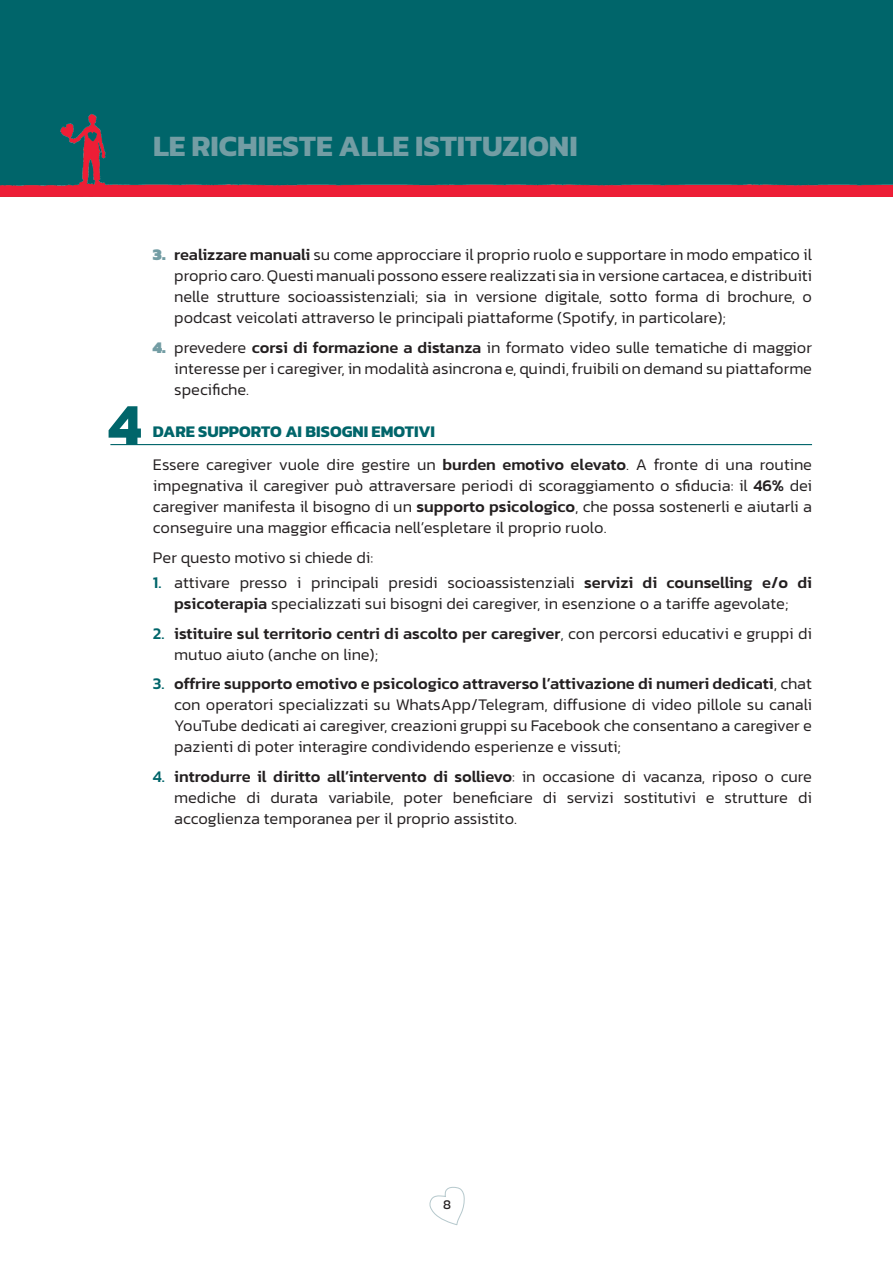
<style>
.page{position:relative;width:893px;height:1263px;background:#fff}
.page>*{position:absolute;margin:0;border:0;box-sizing:border-box;transform-origin:0 0}
.t1{font:700 60px "Kanit";color:#00656a}
.t2{font:700 30px "Kanit";color:#739da4}
.t3{font:300 16.5px/21px "Kanit";color:#231f20;text-align:justify}
.t4{font:700 16.5px "Kanit";color:#00656a}
.t5{font:13.5px "Kanit";color:#231f20}
.s1{font-size:39px;color:#00656a}
.s2{font-weight:900;color:#739da4}
.s3{font-weight:500}
.s4{font-weight:500;color:#00656a}
</style>
<div class="page">
<div style="left:0;top:0;width:893px;height:193px;background:#00656a"></div>
<svg style="left:429px;top:1186px;width:36px;height:40px"></svg>
<img style="left:0;top:114px;width:893px;height:82px">
<hr style="left:110px;top:444px;width:702px;height:1px;background:#00656a">
<p class="t2" style="left:153px;top:122px;width:743px">LE RICHIESTE ALLE ISTITUZIONI <span class="s1">ALLE ISTITUZIONI</span></p>
<p class="t1" style="left:108px;top:378px;width:34px">4</p>
<p class="t3" style="left:174px;top:244px;width:639px;text-indent:-21px"><span class="s2">3.</span> <span class="s3">realizzare manuali</span> su come approcciare il proprio ruolo e supportare in modo empatico il proprio caro. Questi manuali possono essere realizzati sia in versione cartacea, e distribuiti nelle strutture socioassistenziali; sia in versione digitale, sotto forma di brochure, o podcast veicolati attraverso le principali piattaforme (Spotify, in particolare);</p>
<p class="t3" style="left:174px;top:336px;width:639px;text-indent:-21px"><span class="s2">4.</span> prevedere <span class="s3">corsi di formazione a distanza</span> in formato video sulle tematiche di maggior interesse per i caregiver, in modalità asincrona e, quindi, fruibili on demand su piattaforme specifiche.</p>
<p class="t4" style="left:153px;top:418px;width:284px">DARE SUPPORTO AI BISOGNI EMOTIVI</p>
<p class="t3" style="left:153px;top:454px;width:661px">Essere caregiver vuole dire gestire un <span class="s3">burden emotivo elevato</span>. A fronte di una routine impegnativa il caregiver può attraversare periodi di scoraggiamento o sfiducia: il <span class="s3">46%</span> dei caregiver manifesta il bisogno di un <span class="s3">supporto psicologico</span>, che possa sostenerli e aiutarli a conseguire una maggior efficacia nell’espletare il proprio ruolo.</p>
<p class="t3" style="left:153px;top:547px;width:222px">Per questo motivo si chiede di:</p>
<p class="t3" style="left:153px;top:572px;width:661px;text-align:center"><span class="s4">1.</span> attivare presso i principali presidi socioassistenziali <span class="s3">servizi di counselling e/o di psicoterapia</span> specializzati sui bisogni dei caregiver, in esenzione o a tariffe agevolate;</p>
<p class="t3" style="left:174px;top:622px;width:639px;text-indent:-21px"><span class="s4">2.</span> <span class="s3">istituire sul territorio centri di ascolto per caregiver</span>, con percorsi educativi e gruppi di mutuo aiuto (anche on line);</p>
<p class="t3" style="left:174px;top:673px;width:639px;text-indent:-21px"><span class="s4">3.</span> <span class="s3">offrire supporto emotivo e psicologico attraverso l’attivazione di numeri dedicati</span>, chat con operatori specializzati su WhatsApp/Telegram, diffusione di video pillole su canali YouTube dedicati ai caregiver, creazioni gruppi su Facebook che consentano a caregiver e pazienti di poter interagire condividendo esperienze e vissuti;</p>
<p class="t3" style="left:174px;top:765px;width:639px;text-indent:-21px"><span class="s4">4.</span> <span class="s3">introdurre il diritto all’intervento di sollievo</span>: in occasione di vacanza, riposo o cure mediche di durata variabile, poter beneficiare di servizi sostitutivi e strutture di accoglienza temporanea per il proprio assistito.</p>
<p class="t5" style="left:443px;top:1194px;width:9px">8</p>
</div>
